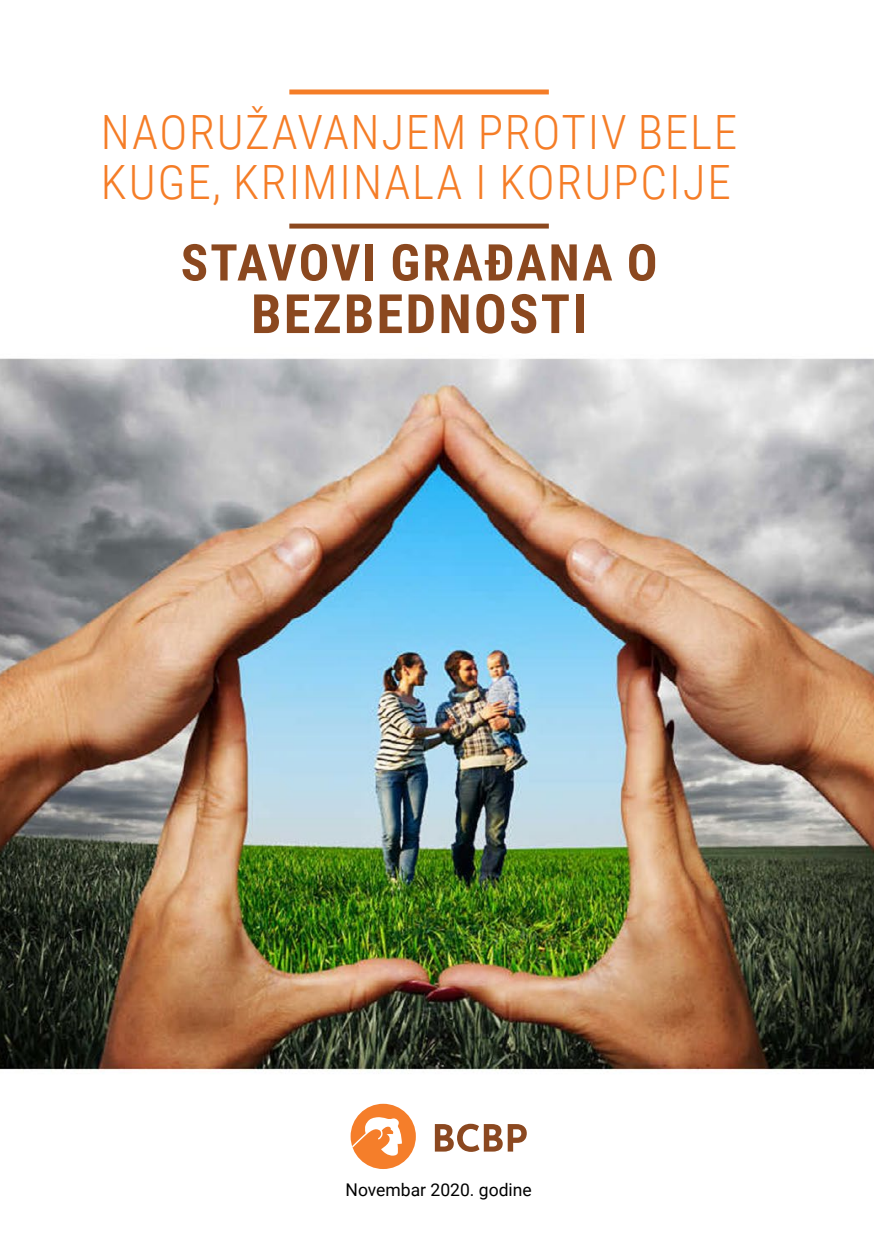
<style>
.page{position:relative;width:874px;height:1241px;background:#fff}
.page>*{position:absolute;margin:0;border:0;box-sizing:border-box;transform-origin:0 0}
.t1{font:700 54.25px "Roboto Condensed";letter-spacing:.04em;color:#8b481f}
.t2{font:700 50.75px "Roboto Condensed";letter-spacing:.04em;color:#8b481f}
.t3{font:300 47.25px/50.1px "Roboto Condensed";letter-spacing:.04em;color:#f57d27}
.t4{font:17.5px "Roboto";color:#000}
</style>
<div class="page">
<img style="left:0;top:89px;width:873px;height:1080px">
<svg style="left:434px;top:1123px;width:92px;height:28px"></svg>
<div style="left:350px;top:1103px;width:65px;height:65px;background:#f57e2a;border-radius:33px"></div>
<svg style="left:352px;top:1116px;width:50px;height:39px"></svg>
<div style="left:289px;top:89px;width:259px;height:5px;background:#f57d27"></div>
<div style="left:289px;top:223px;width:259px;height:5px;background:#8b481f"></div>
<p class="t3" style="left:101px;top:106px;width:637px">NAORUŽAVANJEM PROTIV BELE<br>KUGE, KRIMINALA I KORUPCIJE</p>
<p class="t2" style="left:180px;top:227px;width:478px">STAVOVI GRAĐANA O</p>
<p class="t1" style="left:251px;top:276px;width:337px">BEZBEDNOSTI</p>
<p class="t4" style="left:345px;top:1177px;width:188px">Novembar 2020. godine</p>
</div>
